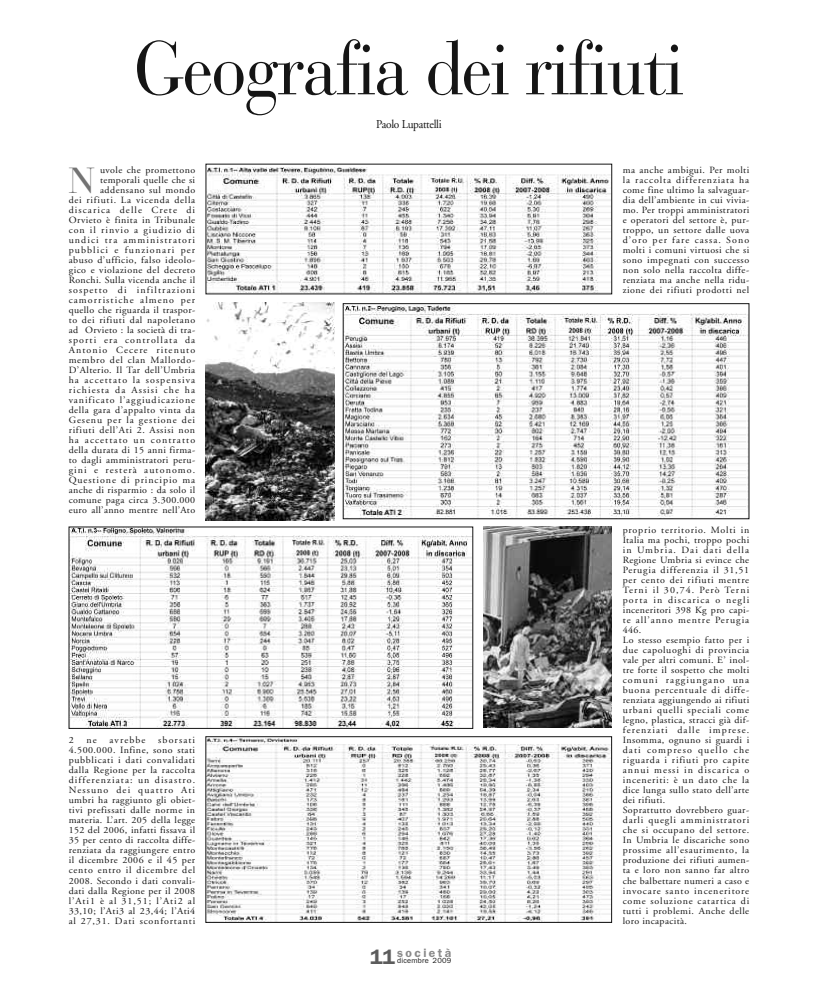
<style>
.page{position:relative;width:818px;height:993px;background:#fff}
.page>*{position:absolute;margin:0;border:0;box-sizing:border-box;transform-origin:0 0}
.t1{font:75px "Bauer Bodoni";letter-spacing:-.03em;color:#151515;scale:.93 1}
.t2{font:36px "Bauer Bodoni";color:#737373}
.t3{font:12px "Adobe Garamond";letter-spacing:-.025em;color:#151515;scale:.95 1}
.t4{font:600 12px "Franklin Gothic";letter-spacing:.205em;color:#8a8a8a}
.t5{font:9.5px/10px "Adobe Garamond";letter-spacing:.06em;color:#151515;text-align:justify;scale:1.05 1}
.t6{font:9.5px "Adobe Garamond";letter-spacing:.11em;color:#151515;scale:1.05 1}
.t7{font:7.5px "Franklin Gothic";letter-spacing:.03em;color:#151515}
.s1{font-size:21px;color:#5c5c5c}
</style>
<div class="page">
<img style="left:208px;top:167px;width:402px;height:125px">
<img style="left:71px;top:528px;width:400px;height:198px">
<img style="left:208px;top:738px;width:402px;height:182px">
<div style="left:206px;top:736px;width:406px;height:186px;border:1px solid #151515"></div>
<img style="left:345px;top:305px;width:402px;height:212px">
<div style="left:343px;top:303px;width:406px;height:216px;border:1px solid #151515"></div>
<img style="left:205px;top:302px;width:129px;height:218px">
<img style="left:483px;top:526px;width:128px;height:201px">
<h1 class="t1" style="left:134px;top:41px;width:593px">Geografia dei rifiuti</h1>
<p class="t3" style="left:376px;top:120px;width:70px">Paolo Lupattelli</p>
<p class="t5" style="left:69px;top:166px;width:122px;text-align:right">uvole che promettono temporali quelle che si addensano sul mondo<br>dei rifiuti. La vicenda della discarica delle Crete di<br>Orvieto è finita in Tribunale con il rinvio a giudizio di undici tra amministratori pubblici e funzionari per abuso d’ufficio, falso ideolo&shy;gico e violazione del decreto<br>Ronchi. Sulla vicenda anche il sospetto di infiltrazioni camorristiche almeno per quello che riguarda il traspor&shy;to dei rifiuti dal napoletano ad Orvieto : la società di tra&shy;sporti era controllata da<br>Antonio Cecere ritenuto membro del clan Mallordo-<br>D’Alterio. Il Tar dell’Umbria ha accettato la sospensiva richiesta da Assisi che ha vanificato l’aggiudicazione della gara d’appalto vinta da<br>Gesenu per la gestione dei rifiuti dell’Ati 2. Assisi non ha accettato un contratto della durata di 15 anni firma&shy;to dagli amministratori peru&shy;gini e resterà autonomo.<br>Questione di principio ma anche di risparmio : da solo il comune paga circa 3.300.000 euro all’anno mentre nell’Ato</p>
<h2 class="t2" style="left:69px;top:167px;width:27px">N</h2>
<p class="t5" style="left:69px;top:736px;width:122px;text-indent:90px">sborsati 4.500.000. Infine, sono stati pubblicati i dati convalidati dalla Regione per la raccolta differenziata: un disastro.<br>Nessuno dei quattro Ati umbri ha raggiunto gli obiet&shy;tivi prefissati dalle norme in materia. L’art. 205 della legge 152 del 2006, infatti fissava il 35 per cento di raccolta diffe&shy;renziata da raggiungere entro il dicembre 2006 e il 45 per cento entro il dicembre del 2008. Secondo i dati convali&shy;dati dalla Regione per il 2008 l’Ati1 è al 31,51; l’Ati2 al 33,10; l’Ati3 al 23,44; l’Ati4 al 27,31. Dati sconfortanti</p>
<p class="t5" style="left:69px;top:736px;width:6px">2</p>
<p class="t5" style="left:86px;top:736px;width:11px">ne</p>
<p class="t6" style="left:109px;top:736px;width:36px">avrebbe</p>
<p class="t4" style="left:370px;top:945px;width:83px"><span class="s1">11</span>società</p>
<p class="t7" style="left:397px;top:955px;width:56px">dicembre 2009</p>
<p class="t5" style="left:623px;top:166px;width:122px">ma anche ambigui. Per molti la raccolta differenziata ha come fine ultimo la salvaguar&shy;dia dell’ambiente in cui vivia&shy;mo. Per troppi amministratori e operatori del settore è, pur&shy;troppo, un settore dalle uova d’oro per fare cassa. Sono molti i comuni virtuosi che si sono impegnati con successo non solo nella raccolta diffe&shy;renziata ma anche nella ridu&shy;zione dei rifiuti prodotti nel</p>
<p class="t5" style="left:623px;top:526px;width:122px;text-align:left">proprio territorio. Molti in<br>Italia ma pochi, troppo pochi in Umbria. Dai dati della<br>Regione Umbria si evince che<br>Perugia differenzia il 31,51 per cento dei rifiuti mentre<br>Terni il 30,74. Però Terni porta in discarica o negli inceneritori 398 Kg pro capi&shy;te all’anno mentre Perugia<br>446.<br>Lo stesso esempio fatto per i due capoluoghi di provincia vale per altri comuni. E’ inol&shy;tre forte il sospetto che molti comuni raggiungano una buona percentuale di diffe&shy;renziata aggiungendo ai rifiuti urbani quelli speciali come legno, plastica, stracci già dif&shy;ferenziati dalle imprese.<br>Insomma, ognuno si guardi i dati compreso quello che riguarda i rifiuti pro capite annui messi in discarica o inceneriti: è un dato che la dice lunga sullo stato dell’arte dei rifiuti.<br>Soprattutto dovrebbero guar&shy;darli quegli amministratori che si occupano del settore.<br>In Umbria le discariche sono prossime all’esaurimento, la produzione dei rifiuti aumen&shy;ta e loro non sanno far altro che balbettare numeri a caso e invocare santo inceneritore come soluzione catartica di tutti i problemi. Anche delle loro incapacità.</p>
</div>
